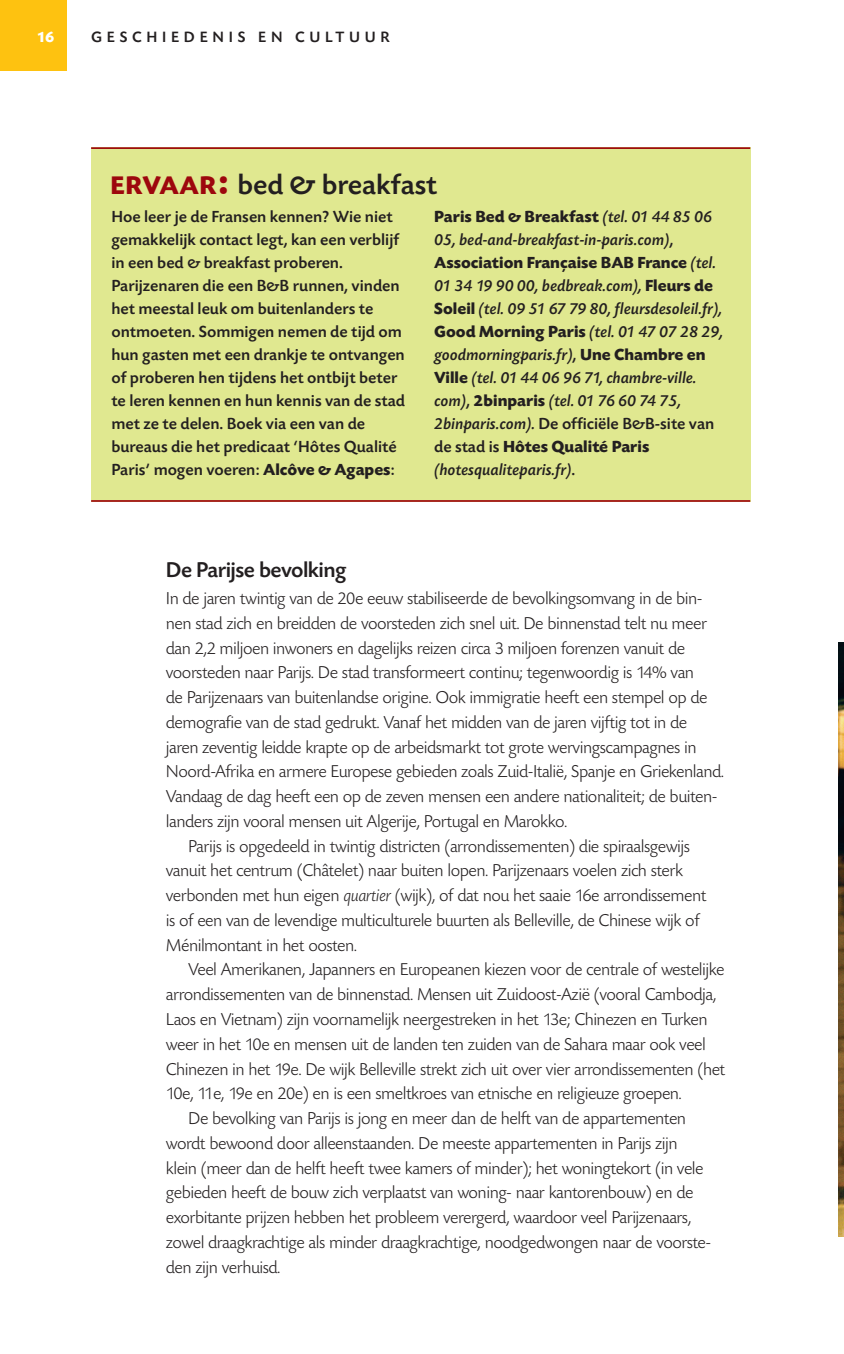
<style>
.page{position:relative;width:844px;height:1354px;background:#fff}
.page>*{position:absolute;margin:0;border:0;box-sizing:border-box;transform-origin:0 0}
.t1{font:500 29.25px "Today SBOP";color:#231f20}
.t2{font:500 22.5px "Today SBOP";letter-spacing:-.025em;color:#231f20}
.t3{font:300 18px "Today SBOP";letter-spacing:-.03em;color:#231f20}
.t4{font:italic 500 16.88px/22.9px "Today SBOP";color:#231f20}
.t5{font:500 16.88px/22.9px "Today SBOP";color:#231f20}
.t6{font:500 15.75px "Today SBOP";color:#231f20}
.t7{font:700 15.75px "Today SBOP";color:#fff}
.s1{font-weight:700;font-size:26.78px;color:#9d070d}
.s2{font-weight:700;font-size:38.25px;color:#9d070d}
.s3{font-size:14.62px}
.s4{font-weight:700}
.s5{font-weight:700;font-size:14.62px}
.s6{font-weight:700;font-style:normal}
.s7{font-weight:700;font-style:normal;font-size:14.62px}
.s8{font-style:normal}
.s9{font-style:normal;font-size:14.62px}
.s10{font-style:italic}
</style>
<div class="page">
<div style="left:0;top:0;width:66px;height:71px;background:#fec210"></div>
<div style="left:91px;top:147px;width:659px;height:355px;background:#e0e890"></div>
<hr style="left:91px;top:147px;width:659px;height:2px;background:#9d070d">
<hr style="left:91px;top:500px;width:659px;height:2px;background:#9d070d">
<img style="left:838px;top:642px;width:6px;height:594px">
<p class="t7" style="left:37px;top:29px;width:19px">16</p>
<p class="t6" style="left:91px;top:29px;width:30px">G eschiedenis</p>
<p class="t6" style="left:258px;top:29px;width:13px">en</p>
<p class="t6" style="left:295px;top:29px;width:15px">cultuur</p>
<h1 class="t1" style="left:111px;top:169px;width:328px"><span class="s1">ERVAAR</span><span class="s2">:</span> bed &amp; breakfast</h1>
<p class="t5" style="left:111px;top:206px;width:295px">Hoe leer je de Fransen kennen? Wie niet gemakkelijk contact legt, kan een verblijf in een bed <span class="s3">&amp;</span> breakfast proberen.<br>Parijzenaren die een B<span class="s3">&amp;</span>B runnen, vinden het meestal leuk om buitenlanders te ontmoeten. Sommigen nemen de tijd om hun gasten met een drankje te ontvangen of proberen hen tijdens het ontbijt beter te leren kennen en hun kennis van de stad met ze te delen. Boek via een van de bureaus die het predicaat ‘Hôtes Qualité Paris’ mogen voeren: <span class="s4">Alcôve</span> <span class="s5">&amp;</span> <span class="s4">Agapes</span>:</p>
<p class="t4" style="left:434px;top:206px;width:290px"><span class="s6">Paris Bed</span> <span class="s7">&amp;</span> <span class="s6">Breakfast</span> (tel. 01 44 85 06<br>05, bed-and-breakfast-in-paris.com)<span class="s8">, </span><span class="s6">Association Française BAB France</span> (tel.<br>01 34 19 90 00, bedbreak.com), <span class="s6">Fleurs de Soleil</span> (tel. 09 51 67 79 80, fleursdesoleil.fr), <span class="s6">Good Morning Paris</span> (tel. 01 47 07 28 29, goodmorningparis.fr)<span class="s8">,</span> <span class="s6">Une Chambre en Ville</span> (tel. 01 44 06 96 71, chambre-ville. com)<span class="s8">,</span> <span class="s6">2binparis</span> (tel. 01 76 60 74 75, 2binparis.com). <span class="s8">De officiële B</span><span class="s9">&amp;</span><span class="s8">B-site van de stad is</span> <span class="s6">Hôtes Qualité Paris </span>(hotesqualiteparis.fr)<span class="s8">.</span></p>
<p class="t2" style="left:166px;top:558px;width:182px">De Parijse bevolking</p>
<p class="t3" style="left:166px;top:589px;width:538px">In de jaren twintig van de 20e eeuw stabiliseerde de bevolkingsomvang in de bin-</p>
<p class="t3" style="left:166px;top:613px;width:543px">nen stad zich en breidden de voorsteden zich snel uit. De binnenstad telt nu meer</p>
<p class="t3" style="left:166px;top:638px;width:521px">dan 2,2 miljoen inwoners en dagelijks reizen circa 3 miljoen forenzen vanuit de</p>
<p class="t3" style="left:166px;top:663px;width:530px">voorsteden naar Parijs. De stad transformeert continu; tegenwoordig is 14% van</p>
<p class="t3" style="left:166px;top:688px;width:543px">de Parijzenaars van buitenlandse origine. Ook immigratie heeft een stempel op de</p>
<p class="t3" style="left:166px;top:712px;width:523px">demografie van de stad gedrukt. Vanaf het midden van de jaren vijftig tot in de</p>
<p class="t3" style="left:166px;top:737px;width:532px">jaren zeventig leidde krapte op de arbeidsmarkt tot grote wervingscampagnes in</p>
<p class="t3" style="left:166px;top:762px;width:560px">Noord-Afrika en armere Europese gebieden zoals Zuid-Italië, Spanje en Griekenland.</p>
<p class="t3" style="left:166px;top:787px;width:553px">Vandaag de dag heeft een op de zeven mensen een andere nationaliteit; de buiten-</p>
<p class="t3" style="left:166px;top:811px;width:403px">landers zijn vooral mensen uit Algerije, Portugal en Marokko.</p>
<p class="t3" style="left:188px;top:836px;width:503px">Parijs is opgedeeld in twintig districten (arrondissementen) die spiraalsgewijs</p>
<p class="t3" style="left:166px;top:861px;width:519px">vanuit het centrum (Châtelet) naar buiten lopen. Parijzenaars voelen zich sterk</p>
<p class="t3" style="left:166px;top:886px;width:542px">verbonden met hun eigen <span class="s10">quartier</span> (wijk), of dat nou het saaie 16e arrondissement</p>
<p class="t3" style="left:166px;top:910px;width:535px">is of een van de levendige multiculturele buurten als Belleville, de Chinese wijk of</p>
<p class="t3" style="left:166px;top:935px;width:193px">Ménilmontant in het oosten.</p>
<p class="t3" style="left:188px;top:960px;width:538px">Veel Amerikanen, Japanners en Europeanen kiezen voor de centrale of westelijke</p>
<p class="t3" style="left:166px;top:985px;width:552px">arrondissementen van de binnenstad. Mensen uit Zuidoost-Azië (vooral Cambodja,</p>
<p class="t3" style="left:166px;top:1009px;width:543px">Laos en Vietnam) zijn voornamelijk neergestreken in het 13e; Chinezen en Turken</p>
<p class="t3" style="left:166px;top:1034px;width:542px">weer in het 10e en mensen uit de landen ten zuiden van de Sahara maar ook veel</p>
<p class="t3" style="left:166px;top:1059px;width:561px">Chinezen in het 19e. De wijk Belleville strekt zich uit over vier arrondissementen (het</p>
<p class="t3" style="left:166px;top:1084px;width:517px">10e, 11e, 19e en 20e) en is een smeltkroes van etnische en religieuze groepen.</p>
<p class="t3" style="left:188px;top:1108px;width:499px">De bevolking van Parijs is jong en meer dan de helft van de appartementen</p>
<p class="t3" style="left:166px;top:1133px;width:513px">wordt bewoond door alleenstaanden. De meeste appartementen in Parijs zijn</p>
<p class="t3" style="left:166px;top:1158px;width:539px">klein (meer dan de helft heeft twee kamers of minder); het woningtekort (in vele</p>
<p class="t3" style="left:166px;top:1183px;width:529px">gebieden heeft de bouw zich verplaatst van woning- naar kantorenbouw) en de</p>
<p class="t3" style="left:166px;top:1207px;width:527px">exorbitante prijzen hebben het probleem verergerd, waardoor veel Parijzenaars,</p>
<p class="t3" style="left:166px;top:1232px;width:547px">zowel draagkrachtige als minder draagkrachtige, noodgedwongen naar de voorste-</p>
<p class="t3" style="left:166px;top:1257px;width:116px">den zijn verhuisd.</p>
</div>
